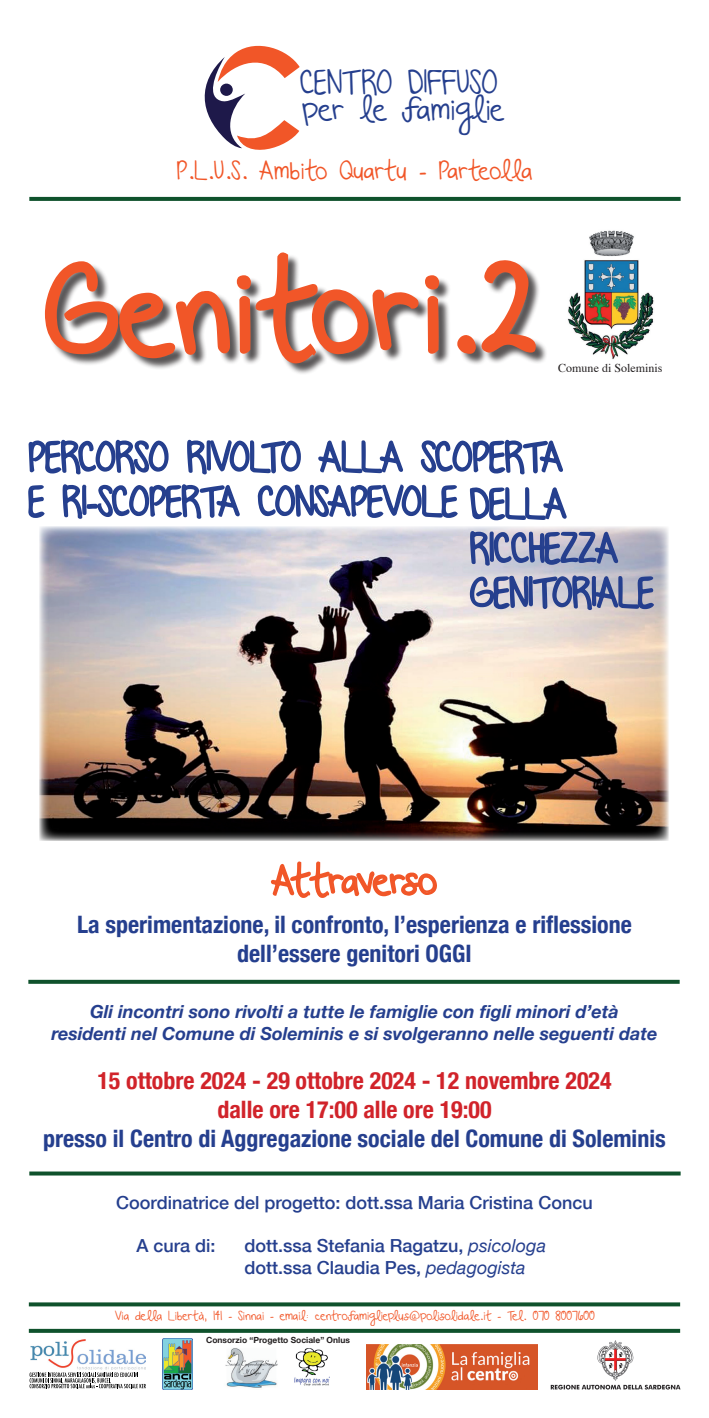
<style>
.page{position:relative;width:709px;height:1418px;background:#fff}
.page>*{position:absolute;margin:0;border:0;box-sizing:border-box;transform-origin:0 0}
.t1{font:114.4px "Beautiful Every Time";letter-spacing:.03em;color:#f15628}
.t2{font:37px "Beautiful Every Time";color:#253f8e}
.t3{font:37px "Beautiful Every Time";letter-spacing:-.03em;color:#f15628}
.t4{font:30.4px/27.3px "Beautiful Every Time";color:#253f8e}
.t5{font:700 condensed 24px/28.8px "Helvetica Neue";color:#253f8e;text-align:center}
.t6{font:700 condensed 24px/28.8px "Helvetica Neue";color:#d1232a;text-align:center}
.t7{font:24px "Beautiful Every Time";color:#f15628}
.t8{font:500 18px/21.6px "Helvetica Neue";color:#253f8e}
.t9{font:italic 700 18px/21.6px "Helvetica Neue";color:#253f8e;text-align:center}
.t10{font:12px "Beautiful Every Time";color:#f15628}
.t11{font:12px "Times";color:#231f20}
.t12{font:700 8.4px "Helvetica Neue";color:#231f20}
.s1{font-weight:400;font-style:italic}
</style>
<div class="page">
<img style="left:40px;top:526px;width:629px;height:315px">
<svg style="left:204px;top:45px;width:96px;height:105px"></svg>
<div style="left:220px;top:84px;width:13px;height:12px;background:#1e194a;border-radius:50%"></div>
<svg style="left:28px;top:439px;width:627px;height:211px"></svg>
<svg style="left:270px;top:861px;width:167px;height:37px"></svg>
<svg style="left:29px;top:197px;width:651px;height:4px;background:#145530"></svg>
<svg style="left:28px;top:979px;width:651px;height:4px;background:#407557"></svg>
<svg style="left:29px;top:1171px;width:651px;height:4px;background:#2e6847"></svg>
<img style="left:163px;top:1338px;width:30px;height:51px">
<img style="left:367px;top:1344px;width:171px;height:45px">
<img style="left:550px;top:1340px;width:130px;height:49px">
<svg style="left:30px;top:1372px;width:116px;height:16px"></svg>
<img style="left:30px;top:1339px;width:115px;height:30px">
<svg style="left:29px;top:1328px;width:651px;height:4px;background:#427759"></svg>
<svg style="left:29px;top:1302px;width:651px;height:4px;background:#276341"></svg>
<img style="left:294px;top:1348px;width:35px;height:38px">
<img style="left:225px;top:1348px;width:53px;height:40px">
<div style="left:46px;top:254px;width:501px;height:121px;background:#231f20;opacity:.75"></div>
<svg style="left:44px;top:252px;width:398px;height:115px"></svg>
<svg style="left:454px;top:257px;width:85px;height:100px"></svg>
<img style="left:568px;top:230px;width:86px;height:130px">
<p class="t4" style="left:300px;top:69px;width:206px">CENT RO DIFFUSO per le famiglie</p>
<p class="t7" style="left:176px;top:156px;width:357px">P.L.U.S. Ambito Quartu - Parteolla</p>
<h1 class="t1" style="left:45px;top:245px;width:493px">Genitori.2</h1>
<p class="t11" style="left:558px;top:357px;width:106px">Comune di Soleminis</p>
<h2 class="t2" style="left:28px;top:436px;width:536px">PERCORSO RIVOLTO ALLA SCOPERTA</h2>
<h2 class="t2" style="left:28px;top:480px;width:539px">E RI-SCOPERTA CONSAPEVOLE DELLA</h2>
<h2 class="t2" style="left:470px;top:527px;width:149px">RICCHEZZA</h2>
<h2 class="t2" style="left:470px;top:571px;width:185px">GENITORIALE</h2>
<h2 class="t3" style="left:272px;top:859px;width:166px">Attraverso</h2>
<p class="t5" style="left:77px;top:910px;width:556px">La sperimentazione, il confronto, l’esperienza e riflessione dell’essere genitori OGGI</p>
<p class="t9" style="left:52px;top:1000px;width:607px">Gli incontri sono rivolti a tutte le famiglie con figli minori d’età residenti nel Comune di Soleminis e si svolgeranno nelle seguenti date</p>
<p class="t6" style="left:97px;top:1065px;width:516px">15 ottobre 2024 - 29 ottobre 2024 - 12 novembre 2024 dalle ore 17:00 alle ore 19:00</p>
<p class="t5" style="left:43px;top:1123px;width:624px">presso il Centro di Aggregazione sociale del Comune di Soleminis</p>
<p class="t8" style="left:116px;top:1191px;width:478px">Coordinatrice del progetto: dott.ssa Maria Cristina Concu</p>
<p class="t8" style="left:136px;top:1234px;width:81px">A cura di:</p>
<p class="t8" style="left:244px;top:1234px;width:303px">dott.ssa Stefania Ragatzu, <span class="s1">psicologa </span>dott.ssa Claudia Pes, <span class="s1">pedagogista</span></p>
<p class="t10" style="left:115px;top:1308px;width:481px">Via della Libertà, 141 - Sinnai - email: centrofamiglieplus@polisolidale.it - Tel. 070 8007600</p>
<p class="t12" style="left:206px;top:1334px;width:145px">Consorzio “Progetto Sociale” Onlus</p>
</div>
